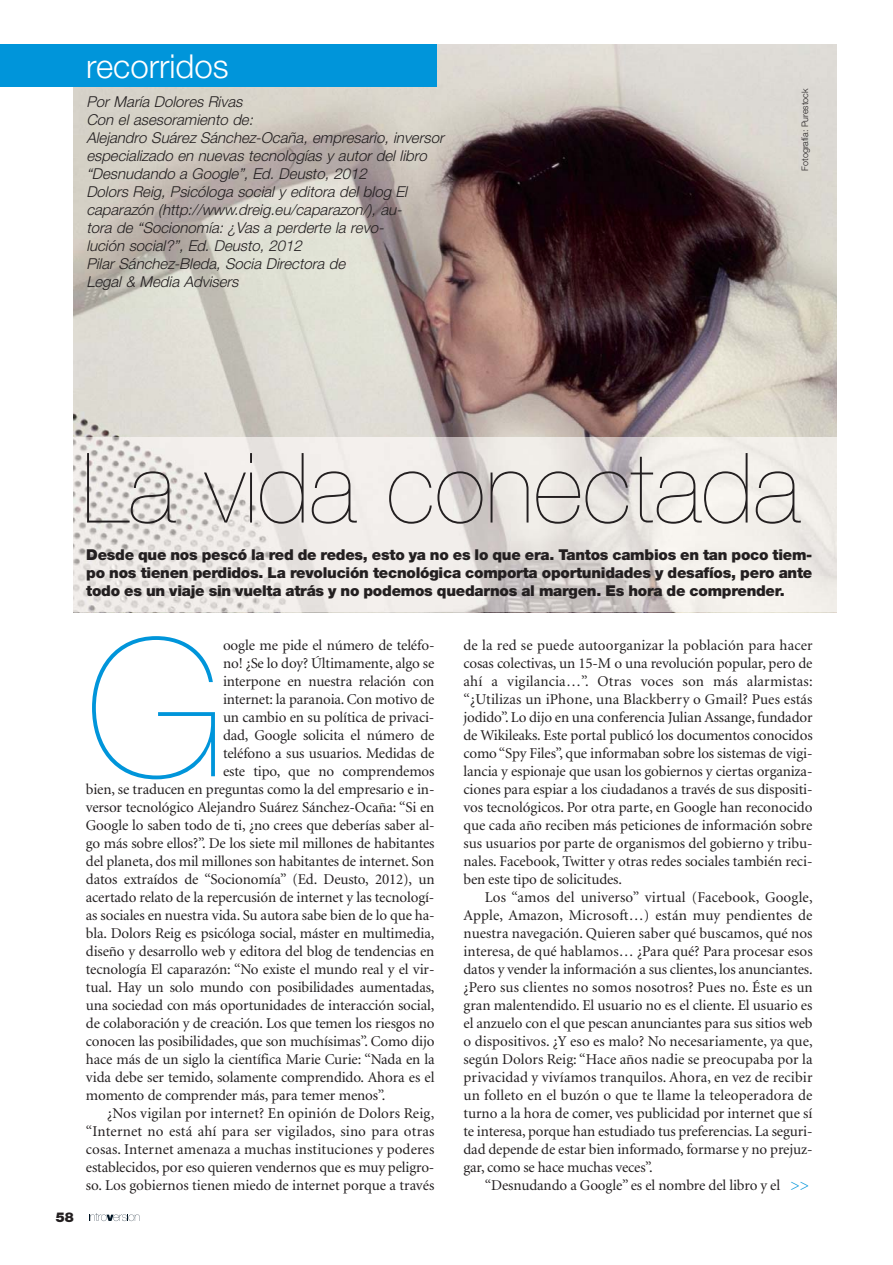
<style>
.page{position:relative;width:893px;height:1265px;background:#fff}
.page>*{position:absolute;margin:0;border:0;box-sizing:border-box;transform-origin:0 0}
.t1{font:200 191.4px "Helvetica Neue LT";color:#0095da}
.t2{font:200 97.2px "Helvetica Neue LT";color:#231f20}
.t3{font:300 33px "Helvetica Neue LT";color:#fff}
.t4{font:15px/18px "Minion";letter-spacing:-.01em;color:#231f20;text-align:justify}
.t5{font:italic 300 15px/18px "Helvetica Neue LT";color:#231f20}
.t6{font:900 15px/18px "Helvetica Neue LT";letter-spacing:-.015em;color:#231f20;text-align:justify}
.t7{font:15px "Minion";letter-spacing:.01em;color:#231f20}
.t8{font:900 13.5px "Helvetica Neue LT";color:#231f20}
.t9{font:300 9px "Helvetica Neue LT";letter-spacing:-.005em;color:#231f20}
.s1{color:#0095da}
</style>
<div class="page">
<img style="left:74px;top:44px;width:762px;height:394px">
<div style="left:0;top:44px;width:436px;height:43px;background:#0095da"></div>
<svg style="left:89px;top:1213px;width:51px;height:7px"></svg>
<img style="left:74px;top:438px;width:762px;height:174px">
<h3 class="t3" style="left:86px;top:54px;width:144px">recorridos</h3>
<p class="t5" style="left:86px;top:94px;width:362px">Por María Dolores Rivas<br>Con el asesoramiento de:<br>Alejandro Suárez Sánchez-Ocaña, empresario, inversor especializado en nuevas tecnologías y autor del libro “Desnudando a Google”, Ed. Deusto, 2012<br>Dolors Reig, Psicóloga social y editora del blog El caparazón (http://www.dreig.eu/caparazon/) , au-<br>tora de “Socionomía: ¿Vas a perderte la revo-<br>lución social?”, Ed. Deusto, 2012<br>Pilar Sánchez-Bleda, Socia Directora de<br>Legal &amp; Media Advisers</p>
<p class="t9" style="left:801px;top:170px;width:83px;rotate:-90deg">Fotografía: Purestock</p>
<h2 class="t2" style="left:82px;top:453px;width:720px">La vida conectada</h2>
<p class="t6" style="left:86px;top:547px;width:727px">Desde que nos pescó la red de redes, esto ya no es lo que era. Tantos cambios en tan poco tiem&shy;po nos tienen perdidos. La revolución tecnológica comporta oportunidades y desafíos, pero ante todo es un viaje sin vuelta atrás y no podemos quedarnos al margen. Es hora de comprender.</p>
<p class="t8" style="left:56px;top:1212px;width:20px">58</p>
<h1 class="t1" style="left:86px;top:639px;width:140px">G</h1>
<p class="t4" style="left:223px;top:637px;width:213px">oogle me pide el número de teléfo-</p>
<p class="t4" style="left:223px;top:655px;width:213px">no! ¿Se lo doy? Últimamente, algo se</p>
<p class="t4" style="left:223px;top:673px;width:213px">interpone en nuestra relación con</p>
<p class="t4" style="left:223px;top:691px;width:213px">internet: la paranoia. Con motivo de</p>
<p class="t4" style="left:223px;top:709px;width:213px">un cambio en su política de privaci-</p>
<p class="t4" style="left:223px;top:727px;width:213px">dad, Google solicita el número de</p>
<p class="t4" style="left:223px;top:745px;width:213px">teléfono a sus usuarios. Medidas de</p>
<p class="t4" style="left:223px;top:763px;width:213px">este tipo, que no comprendemos</p>
<p class="t4" style="left:86px;top:781px;width:350px">bien, se traducen en preguntas como la del empresario e in-</p>
<p class="t4" style="left:86px;top:799px;width:350px">versor tecnológico Alejandro Suárez Sánchez-Ocaña: “Si en</p>
<p class="t4" style="left:86px;top:817px;width:350px">Google lo saben todo de ti, ¿no crees que deberías saber al-</p>
<p class="t4" style="left:86px;top:835px;width:350px">go más sobre ellos?”. De los siete mil millones de habitantes</p>
<p class="t4" style="left:86px;top:853px;width:350px">del planeta, dos mil millones son habitantes de internet. Son</p>
<p class="t4" style="left:86px;top:871px;width:350px">datos extraídos de “Socionomía” (Ed. Deusto, 2012), un</p>
<p class="t4" style="left:86px;top:889px;width:350px">acertado relato de la repercusión de internet y las tecnologí-</p>
<p class="t4" style="left:86px;top:907px;width:350px">as sociales en nuestra vida. Su autora sabe bien de lo que ha-</p>
<p class="t4" style="left:86px;top:925px;width:350px">bla. Dolors Reig es psicóloga social, máster en multimedia,</p>
<p class="t4" style="left:86px;top:943px;width:350px">diseño y desarrollo web y editora del blog de tendencias en</p>
<p class="t4" style="left:86px;top:961px;width:350px">tecnología El caparazón: “No existe el mundo real y el vir-</p>
<p class="t4" style="left:86px;top:979px;width:350px">tual. Hay un solo mundo con posibilidades aumentadas,</p>
<p class="t4" style="left:86px;top:997px;width:350px">una sociedad con más oportunidades de interacción social,</p>
<p class="t4" style="left:86px;top:1015px;width:350px">de colaboración y de creación. Los que temen los riesgos no</p>
<p class="t4" style="left:86px;top:1033px;width:350px">conocen las posibilidades, que son muchísimas”. Como dijo</p>
<p class="t4" style="left:86px;top:1051px;width:350px">hace más de un siglo la científica Marie Curie: “Nada en la</p>
<p class="t4" style="left:86px;top:1069px;width:350px">vida debe ser temido, solamente comprendido. Ahora es el</p>
<p class="t4" style="left:86px;top:1087px;width:301px">momento de comprender más, para temer menos”.</p>
<p class="t7" style="left:107px;top:1107px;width:328px">¿Nos vigilan por internet? En opinión de Dolors Reig,</p>
<p class="t7" style="left:86px;top:1125px;width:350px">“Internet no está ahí para ser vigilados, sino para otras</p>
<p class="t7" style="left:86px;top:1143px;width:350px">cosas. Internet amenaza a muchas instituciones y poderes</p>
<p class="t4" style="left:86px;top:1159px;width:350px">establecidos, por eso quieren vendernos que es muy peligro-</p>
<p class="t4" style="left:86px;top:1177px;width:350px">so. Los gobiernos tienen miedo de internet porque a través</p>
<p class="t4" style="left:463px;top:637px;width:351px">de la red se puede autoorganizar la población para hacer cosas colectivas, un 15-M o una revolución popular, pero de ahí a vigilancia…”. Otras voces son más alarmistas: “¿Utilizas un iPhone, una Blackberry o Gmail? Pues estás jodido”. Lo dijo en una conferencia Julian Assange, fundador de Wikileaks. Este portal publicó los documentos conocidos como “Spy Files”, que informaban sobre los sistemas de vigi&shy;lancia y espionaje que usan los gobiernos y ciertas organiza&shy;ciones para espiar a los ciudadanos a través de sus dispositi&shy;vos tecnológicos. Por otra parte, en Google han reconocido que cada año reciben más peticiones de información sobre sus usuarios por parte de organismos del gobierno y tribu&shy;nales. Facebook, Twitter y otras redes sociales también reci&shy;ben este tipo de solicitudes.</p>
<p class="t4" style="left:463px;top:889px;width:351px;text-indent:21px">Los “amos del universo” virtual (Facebook, Google, Apple, Amazon, Microsoft…) están muy pendientes de nuestra navegación. Quieren saber qué buscamos, qué nos interesa, de qué hablamos… ¿Para qué? Para procesar esos datos y vender la información a sus clientes, los anunciantes. ¿Pero sus clientes no somos nosotros? Pues no. Éste es un gran malentendido. El usuario no es el cliente. El usuario es el anzuelo con el que pescan anunciantes para sus sitios web o dispositivos. ¿Y eso es malo? No necesariamente, ya que, según Dolors Reig: “Hace años nadie se preocupaba por la privacidad y vivíamos tranquilos. Ahora, en vez de recibir un folleto en el buzón o que te llame la teleoperadora de turno a la hora de comer, ves publicidad por internet que sí te interesa, porque han estudiado tus preferencias. La seguri&shy;dad depende de estar bien informado, formarse y no prejuz&shy;gar, como se hace muchas veces”.</p>
<p class="t4" style="left:485px;top:1177px;width:326px">“Desnudando a Google” es el nombre del libro y el <span class="s1">&gt;&gt;</span></p>
</div>
